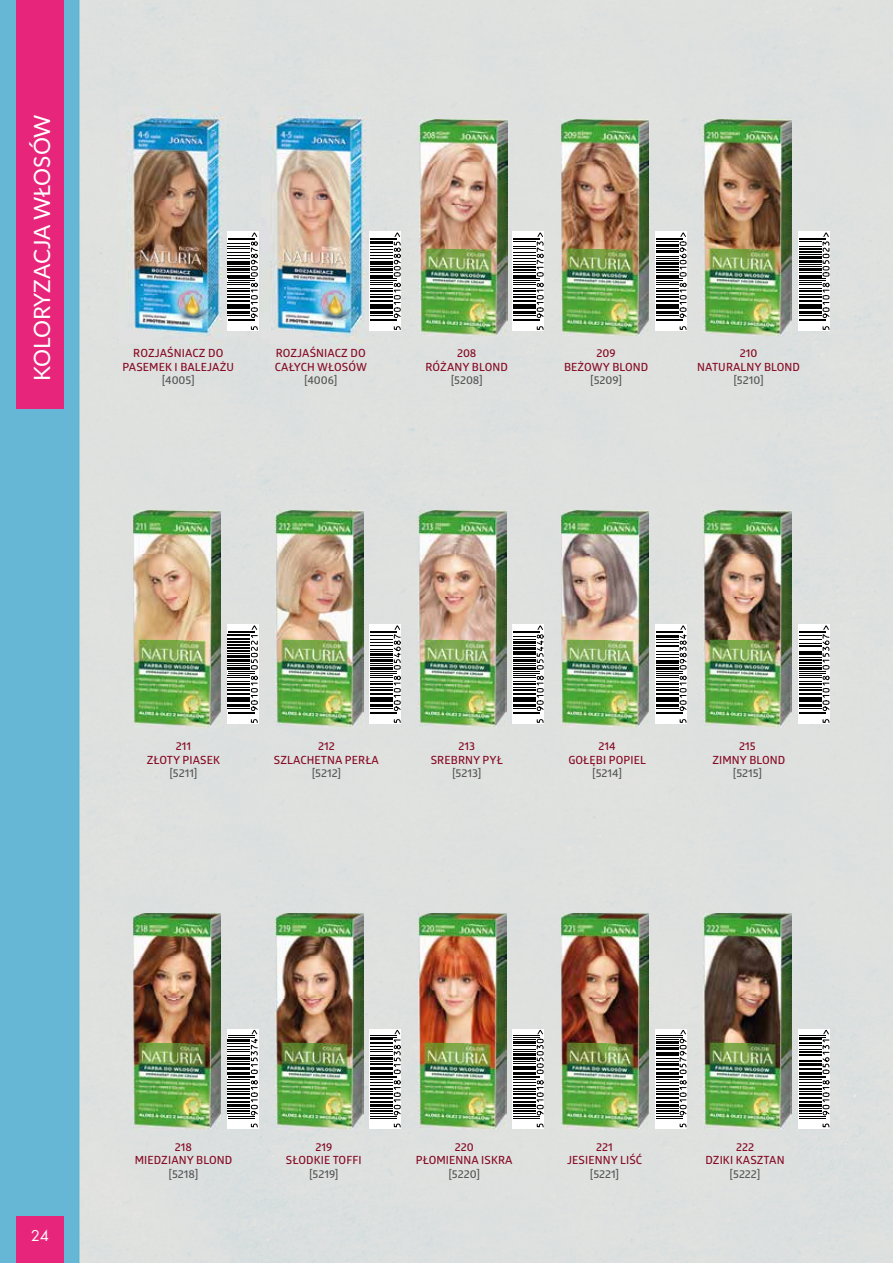
<style>
.page{position:relative;width:893px;height:1263px;background:#fff}
.page>*{position:absolute;margin:0;border:0;box-sizing:border-box;transform-origin:0 0}
.t1{font:22.5px "Lato";letter-spacing:-.005em;color:#fff}
.t2{font:16.5px "Futura TOT";color:#fff}
.t3{font:600 11.25px/13.5px "Glober";letter-spacing:.01em;color:#860a23;text-align:center}
.t4{font:600 11.25px "Glober";color:#575756}
</style>
<div class="page">
<img style="left:0;top:0;width:893px;height:1263px">
<div style="left:16px;top:0;width:48px;height:408px;background:#e7267b"></div>
<div style="left:16px;top:1216px;width:48px;height:47px;background:#e7267b"></div>
<img style="left:119px;top:106px;width:107px;height:237px">
<img style="left:262px;top:106px;width:107px;height:237px">
<div style="left:798px;top:232px;width:32px;height:99px;background:#fff"></div>
<svg style="left:799px;top:232px;width:31px;height:98px"></svg>
<svg style="left:513px;top:1029px;width:31px;height:99px"></svg>
<svg style="left:227px;top:232px;width:31px;height:99px"></svg>
<svg style="left:228px;top:232px;width:30px;height:98px"></svg>
<svg style="left:370px;top:232px;width:31px;height:99px"></svg>
<svg style="left:371px;top:232px;width:30px;height:98px"></svg>
<div style="left:655px;top:232px;width:32px;height:99px;background:#fff"></div>
<svg style="left:656px;top:232px;width:31px;height:98px"></svg>
<div style="left:798px;top:624px;width:32px;height:100px;background:#fff"></div>
<svg style="left:799px;top:625px;width:31px;height:98px"></svg>
<svg style="left:227px;top:1029px;width:1px;height:99px"></svg>
<svg style="left:228px;top:1029px;width:30px;height:99px"></svg>
<svg style="left:370px;top:1029px;width:1px;height:99px"></svg>
<svg style="left:371px;top:1029px;width:30px;height:99px"></svg>
<svg style="left:227px;top:624px;width:31px;height:100px"></svg>
<svg style="left:228px;top:625px;width:30px;height:98px"></svg>
<svg style="left:370px;top:624px;width:31px;height:100px"></svg>
<svg style="left:371px;top:625px;width:30px;height:98px"></svg>
<div style="left:513px;top:624px;width:31px;height:100px;background:#fff"></div>
<svg style="left:513px;top:625px;width:31px;height:98px"></svg>
<svg style="left:513px;top:232px;width:31px;height:98px"></svg>
<div style="left:798px;top:1029px;width:32px;height:99px;background:#fff"></div>
<svg style="left:799px;top:1029px;width:31px;height:99px"></svg>
<div style="left:655px;top:1029px;width:32px;height:99px;background:#fff"></div>
<svg style="left:656px;top:1029px;width:31px;height:99px"></svg>
<div style="left:655px;top:624px;width:32px;height:100px;background:#fff"></div>
<svg style="left:656px;top:625px;width:31px;height:98px"></svg>
<img style="left:419px;top:119px;width:88px;height:217px">
<img style="left:561px;top:119px;width:88px;height:217px">
<img style="left:704px;top:119px;width:88px;height:217px">
<img style="left:704px;top:511px;width:88px;height:216px">
<img style="left:704px;top:913px;width:88px;height:217px">
<img style="left:561px;top:511px;width:88px;height:216px">
<img style="left:561px;top:913px;width:88px;height:217px">
<img style="left:418px;top:511px;width:88px;height:216px">
<img style="left:418px;top:913px;width:88px;height:217px">
<img style="left:276px;top:511px;width:88px;height:216px">
<img style="left:276px;top:913px;width:88px;height:217px">
<img style="left:133px;top:511px;width:88px;height:216px">
<img style="left:133px;top:913px;width:88px;height:217px">
<h1 class="t1" style="left:26px;top:381px;width:268px;rotate:-90deg">KOLORYZACJA WŁOSÓW</h1>
<p class="t3" style="left:123px;top:346px;width:113px">ROZJAŚNIACZ DO<br>PASEMEK I BALEJAŻU</p>
<p class="t4" style="left:162px;top:372px;width:35px">[4005]</p>
<p class="t3" style="left:275px;top:346px;width:94px;text-align:left">ROZJAŚNIACZ DO<br>CAŁYCH WŁOSÓW</p>
<p class="t4" style="left:304px;top:372px;width:35px">[4006]</p>
<p class="t3" style="left:426px;top:346px;width:84px">208<br>RÓŻANY BLOND</p>
<p class="t4" style="left:451px;top:372px;width:34px">[5208]</p>
<p class="t3" style="left:564px;top:346px;width:86px">209<br>BEŻOWY BLOND</p>
<p class="t4" style="left:590px;top:372px;width:33px">[5209]</p>
<p class="t3" style="left:697px;top:346px;width:104px">210<br>NATURALNY BLOND</p>
<p class="t4" style="left:733px;top:372px;width:32px">[5210]</p>
<p class="t3" style="left:147px;top:739px;width:75px">211<br>ZŁOTY PIASEK</p>
<p class="t4" style="left:169px;top:765px;width:30px">[5211]</p>
<p class="t3" style="left:274px;top:739px;width:107px">212<br>SZLACHETNA PERŁA</p>
<p class="t4" style="left:312px;top:765px;width:31px">[5212]</p>
<p class="t3" style="left:431px;top:739px;width:73px">213<br>SREBRNY PYŁ</p>
<p class="t4" style="left:452px;top:765px;width:31px">[5213]</p>
<p class="t3" style="left:568px;top:739px;width:79px">214<br>GOŁĘBI POPIEL</p>
<p class="t4" style="left:592px;top:765px;width:31px">[5214]</p>
<p class="t3" style="left:712px;top:739px;width:75px">215<br>ZIMNY BLOND</p>
<p class="t4" style="left:733px;top:765px;width:31px">[5215]</p>
<h2 class="t2" style="left:31px;top:1226px;width:20px">24</h2>
<p class="t3" style="left:135px;top:1140px;width:99px">218<br>MIEDZIANY BLOND</p>
<p class="t4" style="left:169px;top:1166px;width:31px">[5218]</p>
<p class="t3" style="left:286px;top:1140px;width:77px">219<br>SŁODKIE TOFFI</p>
<p class="t4" style="left:309px;top:1166px;width:31px">[5219]</p>
<p class="t3" style="left:416px;top:1140px;width:98px">220<br>PŁOMIENNA ISKRA</p>
<p class="t4" style="left:448px;top:1166px;width:33px">[5220]</p>
<p class="t3" style="left:567px;top:1140px;width:77px">221<br>JESIENNY LIŚĆ</p>
<p class="t4" style="left:590px;top:1166px;width:31px">[5221]</p>
<p class="t3" style="left:705px;top:1140px;width:81px">222<br>DZIKI KASZTAN</p>
<p class="t4" style="left:730px;top:1166px;width:32px">[5222]</p>
</div>
